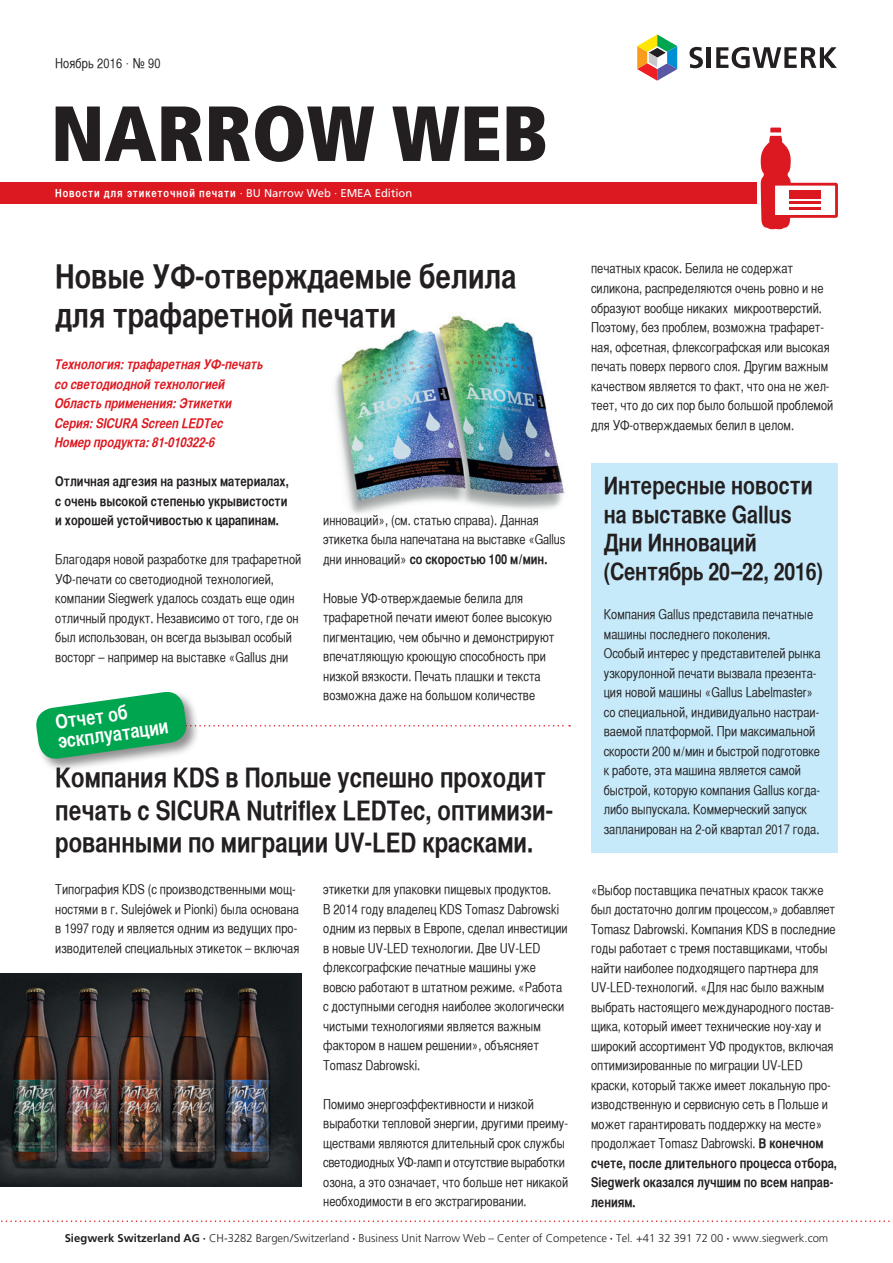
<style>
.page{position:relative;width:893px;height:1263px;background:#fff}
.page>*{position:absolute;margin:0;border:0;box-sizing:border-box;transform-origin:0 0}
.t1{font:900 condensed 78px "Frutiger";color:#231f20}
.t2{font:33px/39.6px "Helvetica CY Bold";color:#231f20}
.t3{font:27px/32.4px "Helvetica CY Bold";color:#231f20}
.t4{font:24px/28.8px "Helvetica CY Bold";color:#231f20}
.t5{font:19.5px/19.5px "Helvetica CY Bold";color:#fff}
.t6{font:13.5px/19.5px "Helvetica CY Plain";color:#231f20}
.t7{font:italic 13.5px "Helvetica CY Bold";color:#dc1820}
.t8{font:13.5px "Helvetica CY Bold";color:#231f20}
.t9{font:300 11.25px "Frutiger";color:#231f20}
.t10{font:11.25px "Helvetica CY Bold";letter-spacing:.075em;color:#fff}
.s1{font-family:"Frutiger";font-weight:300}
.s2{font-family:"Frutiger"}
.s3{font-family:"Frutiger";font-weight:300;font-stretch:condensed}
.s4{font-family:"Helvetica CY Bold"}
.s5{font-family:"Frutiger";font-stretch:condensed}
.s6{font-weight:700}
</style>
<div class="page">
<img style="left:334px;top:315px;width:231px;height:199px">
<svg style="left:637px;top:34px;width:41px;height:47px"></svg>
<svg style="left:689px;top:47px;width:14px;height:21px"></svg>
<hr style="left:707px;top:47px;width:4px;height:21px;background:#231f20">
<svg style="left:716px;top:47px;width:121px;height:21px"></svg>
<div style="left:0;top:183px;width:757px;height:21px;background:#dc1820"></div>
<svg style="left:1px;top:1220px;width:892px;height:2px"></svg>
<div style="left:772px;top:183px;width:66px;height:35px;border:3px solid #dc1820"></div>
<div style="left:789px;top:191px;width:31px;height:8px;background:#dc1820"></div>
<hr style="left:790px;top:201px;width:31px;height:3px;background:#dc1820">
<hr style="left:790px;top:207px;width:31px;height:3px;background:#dc1820">
<svg style="left:760px;top:128px;width:31px;height:102px"></svg>
<div style="left:591px;top:463px;width:247px;height:390px;background:#c6eafa"></div>
<div style="left:34px;top:690px;width:166px;height:83px;background:#231f20;opacity:.5"></div>
<svg style="left:34px;top:690px;width:536px;height:71px"></svg>
<img style="left:0;top:974px;width:302px;height:212px">
<p class="t6" style="left:55px;top:53px;width:107px">Ноябрь 2016 <span class="s1">·</span> № 90</p>
<p class="t1" style="left:51px;top:86px;width:498px">NARROW WEB</p>
<p class="t10" style="left:55px;top:186px;width:359px">Новости для этикеточной печати <span class="s2">· BU Narrow Web · EMEA Edition</span></p>
<p class="t2" style="left:55px;top:256px;width:463px">Новые УФ-отверждаемые белила для трафаретной печати</p>
<p class="t7" style="left:55px;top:356px;width:210px">Технология: трафаретная УФ-печать</p>
<p class="t7" style="left:55px;top:376px;width:171px">со светодиодной технологией</p>
<p class="t7" style="left:55px;top:395px;width:179px">Область применения: Этикетки</p>
<p class="t7" style="left:55px;top:415px;width:170px">Серия: SICURA Screen LEDTec</p>
<p class="t7" style="left:55px;top:434px;width:162px">Номер продукта: 81-010322-6</p>
<p class="t8" style="left:55px;top:473px;width:235px">Отличная адгезия на разных материалах,</p>
<p class="t8" style="left:55px;top:493px;width:234px">с очень высокой степенью укрывистости</p>
<p class="t8" style="left:55px;top:512px;width:225px">и хорошей устойчивостью к царапинам.</p>
<p class="t6" style="left:55px;top:550px;width:248px">Благодаря новой разработке для трафаретной УФ-печати со светодиодной технологией, компании Siegwerk удалось создать еще один отличный продукт. Независимо от того, где он был использован, он всегда вызывал особый восторг – например на выставке <span class="s3">«</span>Gallus дни</p>
<p class="t6" style="left:323px;top:510px;width:217px">инноваций<span class="s3">»</span>, (см. статью справа). Данная</p>
<p class="t6" style="left:323px;top:530px;width:244px">этикетка была напечатана на выставке <span class="s3">«</span>Gallus дни инноваций<span class="s3">»</span> <span class="s4">со скоростью 100 м/мин.</span></p>
<p class="t6" style="left:323px;top:588px;width:201px">Новые УФ-отверждаемые белила для</p>
<p class="t6" style="left:323px;top:608px;width:233px">трафаретной печати имеют более высокую пигментацию, чем обычно и демонстрируют впечатляющую кроющую способность при низкой вязкости. Печать плашки и текста</p>
<p class="t6" style="left:323px;top:686px;width:214px">возможна даже на большом количестве</p>
<p class="t5" style="left:54px;top:712px;width:113px;rotate:-8deg">Отчет об эскплуатации</p>
<p class="t3" style="left:55px;top:761px;width:499px">Компания KDS в Польше успешно проходит печать с SICURA Nutriflex LEDTec, оптимизи&shy;рованными по миграции UV-LED красками.</p>
<p class="t6" style="left:55px;top:880px;width:246px">Типография KDS (с производственными мощ&shy;ностями в г. Sulej<span class="s5">ó</span>wek и Pionki) была основана в 1997 году и является одним из ведущих про&shy;изводителей специальных этикеток – включая</p>
<p class="t6" style="left:323px;top:880px;width:246px">этикетки для упаковки пищевых продуктов.<br>В 2014 году владелец KDS Tomasz Dabrowski одним из первых в Европе, сделал инвестиции в новые UV-LED технологии. Две UV-LED флексографские печатные машины уже вовсю работают в штатном режиме. <span class="s3">«</span>Работа с доступными сегодня наиболее экологически чистыми технологиями является важным</p>
<p class="t6" style="left:323px;top:1036px;width:217px">фактором в нашем решении<span class="s3">»</span>, объясняет<br>Tomasz Dabrowski.</p>
<p class="t6" style="left:323px;top:1094px;width:247px">Помимо энергоэффективности и низкой выработки тепловой энергии, другими преиму&shy;ществами являются длительный срок службы светодиодных УФ-ламп и отсутствие выработки озона, а это означает, что больше нет никакой необходимости в его экстрагировании.</p>
<p class="t6" style="left:591px;top:259px;width:203px">печатных красок. Белила не содержат</p>
<p class="t6" style="left:591px;top:278px;width:244px">силикона, распределяются очень ровно и не образуют вообще никаких микроотверстий.<br>Поэтому, без проблем, возможна трафарет&shy;ная, офсетная, флексографская или высокая печать поверх первого слоя. Другим важным качеством является то факт, что она не жел&shy;теет, что до сих пор было большой проблемой для УФ-отверждаемых белил в целом.</p>
<p class="t4" style="left:604px;top:470px;width:210px">Интересные новости на выставке Gallus<br>Дни Инноваций</p>
<p class="t4" style="left:604px;top:557px;width:221px">(Сентябрь 20–22, 2016)</p>
<p class="t6" style="left:604px;top:605px;width:211px">Компания Gallus представила печатные машины последнего поколения.</p>
<p class="t6" style="left:604px;top:644px;width:218px">Особый интерес у представителей рынка узкорулонной печати вызвала презента&shy;ция новой машины <span class="s3">«</span>Gallus Labelmaster<span class="s3">» </span>со специальной, индивидуально настраи&shy;ваемой платформой. При максимальной скорости 200 м/мин и быстрой подготовке к работе, эта машина является самой быстрой, которую компания Gallus когда-</p>
<p class="t6" style="left:604px;top:800px;width:217px">либо выпускала. Коммерческий запуск запланирован на 2-ой квартал 2017 года.</p>
<p class="t6" style="left:591px;top:880px;width:247px"><span class="s3">«</span>Выбор поставщика печатных красок также был достаточно долгим процессом,<span class="s3">»</span> добавляет Tomasz Dabrowski. Компания KDS в последние годы работает с тремя поставщиками, чтобы найти наиболее подходящего партнера для UV-LED-технологий. <span class="s3">«</span>Для нас было важным выбрать настоящего международного постав&shy;щика, который имеет технические ноу-хау и широкий ассортимент УФ продуктов, включая оптимизированные по миграции UV-LED краски, который также имеет локальную про&shy;изводственную и сервисную сеть в Польше и может гарантировать поддержку на месте<span class="s3">» </span>продолжает Tomasz Dabrowski. <span class="s4">В конечном счете, после длительного процесса отбора, Siegwerk оказался лучшим по всем направ&shy;лениям.</span></p>
<p class="t9" style="left:65px;top:1231px;width:765px"><span class="s6">Siegwerk Switzerland AG ·</span> CH-3282 Bargen/Switzerland <span class="s6">·</span> Business Unit Narrow Web – Center of Competence <span class="s6">·</span> Tel. +41 32 391 72 00 <span class="s6">·</span> www.siegwerk.com</p>
</div>
